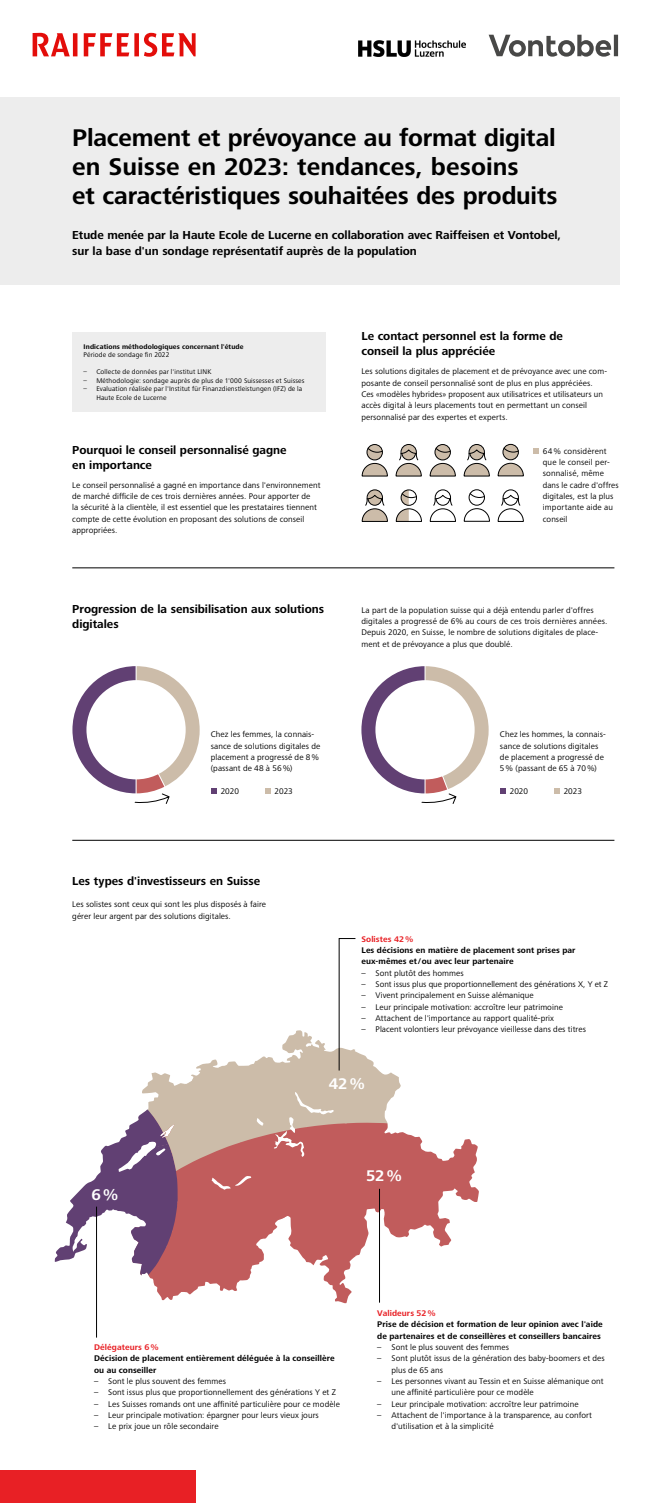
<style>
.page{position:relative;width:652px;height:1503px;background:#fff}
.page>*{position:absolute;margin:0;border:0;box-sizing:border-box;transform-origin:0 0}
.t1{font:700 25px/29px "Frutiger Next LTW1 G";letter-spacing:-.005em;color:#000}
.t2{font:700 16px "Frutiger Next LTW1 G";color:#fff}
.t3{font:700 12px/15.1px "Frutiger Next LTW1 G";letter-spacing:-.005em;color:#000}
.t4{font:8.5px/11.3px "Frutiger Next LTW1 G";letter-spacing:.01em;color:#000}
.t5{font:700 8.5px/11.3px "Frutiger Next LTW1 G";letter-spacing:.01em;color:#000}
.t6{font:700 8.5px "Frutiger Next LTW1 G";letter-spacing:.01em;color:#e82025}
.t7{font:7px/8.5px "Frutiger Next LTW1 G";letter-spacing:.015em;color:#000}
.t8{font:700 7px "Frutiger Next LTW1 G";letter-spacing:.015em;color:#000}
</style>
<div class="page">
<div style="left:0;top:98px;width:619px;height:187px;background:#ededed"></div>
<div style="left:0;top:1470px;width:196px;height:32px;background:#e82025"></div>
<svg style="left:489px;top:35px;width:129px;height:22px"></svg>
<div style="left:72px;top:333px;width:253px;height:79px;background:#ededed"></div>
<svg style="left:533px;top:448px;width:6px;height:6px"></svg>
<hr style="left:72px;top:567px;width:542px;height:1px;background:#000">
<hr style="left:72px;top:840px;width:542px;height:1px;background:#000">
<svg style="left:211px;top:788px;width:5px;height:6px"></svg>
<svg style="left:265px;top:788px;width:5px;height:6px"></svg>
<svg style="left:500px;top:788px;width:6px;height:6px"></svg>
<svg style="left:554px;top:788px;width:5px;height:6px"></svg>
<img style="left:359px;top:40px;width:107px;height:17px">
<svg style="left:33px;top:33px;width:163px;height:24px"></svg>
<svg style="left:72px;top:666px;width:128px;height:138px"></svg>
<svg style="left:361px;top:666px;width:128px;height:138px"></svg>
<hr style="left:96px;top:1206px;width:1px;height:131px;background:#000">
<div style="left:367px;top:444px;width:15px;height:16px;background:#ccbca9;border-radius:50%"></div>
<div style="left:367px;top:444px;width:16px;height:16px;border:1px solid #000;border-radius:50%"></div>
<div style="left:435px;top:444px;width:15px;height:16px;background:#ccbca9;border-radius:50%"></div>
<div style="left:435px;top:444px;width:16px;height:16px;border:1px solid #000;border-radius:50%"></div>
<div style="left:503px;top:444px;width:15px;height:16px;background:#ccbca9;border-radius:50%"></div>
<div style="left:503px;top:444px;width:16px;height:16px;border:1px solid #000;border-radius:50%"></div>
<svg style="left:361px;top:462px;width:27px;height:15px"></svg>
<svg style="left:367px;top:447px;width:16px;height:6px"></svg>
<svg style="left:429px;top:462px;width:27px;height:15px"></svg>
<svg style="left:435px;top:447px;width:16px;height:6px"></svg>
<svg style="left:497px;top:462px;width:27px;height:15px"></svg>
<svg style="left:503px;top:447px;width:16px;height:6px"></svg>
<svg style="left:463px;top:444px;width:27px;height:33px"></svg>
<svg style="left:395px;top:444px;width:27px;height:33px"></svg>
<div style="left:401px;top:489px;width:16px;height:17px;border:1px solid #000;border-radius:50%"></div>
<div style="left:469px;top:489px;width:16px;height:16px;border:1px solid #000;border-radius:50%"></div>
<svg style="left:395px;top:490px;width:27px;height:32px"></svg>
<svg style="left:463px;top:508px;width:27px;height:14px"></svg>
<svg style="left:469px;top:492px;width:16px;height:6px"></svg>
<svg style="left:429px;top:489px;width:27px;height:33px"></svg>
<svg style="left:497px;top:489px;width:27px;height:33px"></svg>
<svg style="left:361px;top:489px;width:27px;height:33px"></svg>
<svg style="left:55px;top:938px;width:424px;height:365px"></svg>
<h1 class="t1" style="left:72px;top:124px;width:487px">Placement et prévoyance au format digital en Suisse en 2023: tendances, besoins<br>et caractéristiques souhaitées des produits</h1>
<h3 class="t3" style="left:72px;top:228px;width:490px">Etude menée par la Haute Ecole de Lucerne en collaboration avec Raiffeisen et Vontobel, sur la base d'un sondage représentatif auprès de la population</h3>
<p class="t8" style="left:84px;top:342px;width:161px">Indications méthodologiques concernant l'étude</p>
<p class="t7" style="left:84px;top:351px;width:88px">Période de sondage fin 2022</p>
<p class="t7" style="left:84px;top:368px;width:129px">– Collecte de données par l'institut LINK</p>
<p class="t7" style="left:84px;top:376px;width:222px">– Méthodologie: sondage auprès de plus de 1'000 Suissesses et Suisses</p>
<p class="t7" style="left:96px;top:385px;width:207px;text-indent:-13px">– Evaluation réalisée par l'Institut für Finanzdienstleistungen (IFZ) de la<br>Haute Ecole de Lucerne</p>
<h3 class="t3" style="left:72px;top:442px;width:216px">Pourquoi le conseil personnalisé gagne en importance</h3>
<p class="t4" style="left:72px;top:479px;width:250px">Le conseil personnalisé a gagné en importance dans l'environnement de marché difficile de ces trois dernières années. Pour apporter de<br>la sécurité à la clientèle, il est essentiel que les prestataires tiennent compte de cette évolution en proposant des solutions de conseil appropriées.</p>
<h3 class="t3" style="left:72px;top:601px;width:253px">Progression de la sensibilisation aux solutions digitales</h3>
<p class="t4" style="left:211px;top:729px;width:111px">Chez les femmes, la connais&shy;sance de solutions digitales de placement a progressé de 8% (passant de 48 à 56%)</p>
<p class="t4" style="left:221px;top:785px;width:20px">2020</p>
<p class="t4" style="left:275px;top:785px;width:20px">2023</p>
<h3 class="t3" style="left:72px;top:873px;width:189px">Les types d'investisseurs en Suisse</h3>
<p class="t4" style="left:72px;top:899px;width:195px">Les solistes sont ceux qui sont les plus disposés à faire gérer leur argent par des solutions digitales.</p>
<h3 class="t3" style="left:361px;top:329px;width:203px">Le contact personnel est la forme de conseil la plus appréciée</h3>
<p class="t4" style="left:361px;top:366px;width:247px">Les solutions digitales de placement et de prévoyance avec une com&shy;posante de conseil personnalisé sont de plus en plus appréciées.<br>Ces «modèles hybrides» proposent aux utilisatrices et utilisateurs un accès digital à leurs placements tout en permettant un conseil personnalisé par des expertes et experts.</p>
<p class="t4" style="left:543px;top:445px;width:77px">64% considèrent que le conseil per&shy;sonnalisé, même dans le cadre d'offres digitales, est la plus importante aide au conseil</p>
<p class="t4" style="left:361px;top:604px;width:248px">La part de la population suisse qui a déjà entendu parler d'offres digitales a progressé de 6% au cours de ces trois dernières années.<br>Depuis 2020, en Suisse, le nombre de solutions digitales de place&shy;ment et de prévoyance a plus que doublé.</p>
<p class="t4" style="left:500px;top:729px;width:107px">Chez les hommes, la connais&shy;sance de solutions digitales de placement a progressé de<br>5% (passant de 65 à 70%)</p>
<p class="t4" style="left:510px;top:785px;width:20px">2020</p>
<p class="t4" style="left:564px;top:785px;width:20px">2023</p>
<p class="t6" style="left:361px;top:933px;width:54px">Solistes 42%</p>
<p class="t5" style="left:361px;top:944px;width:216px">Les décisions en matière de placement sont prises par eux-mêmes et/ou avec leur partenaire</p>
<p class="t4" style="left:361px;top:967px;width:104px">– Sont plutôt des hommes</p>
<p class="t4" style="left:361px;top:978px;width:248px">– Sont issus plus que proportionnellement des générations X, Y et Z</p>
<p class="t4" style="left:361px;top:990px;width:174px">– Vivent principalement en Suisse alémanique</p>
<p class="t4" style="left:361px;top:1001px;width:203px">– Leur principale motivation: accroître leur patrimoine</p>
<p class="t4" style="left:361px;top:1012px;width:194px">– Attachent de l'importance au rapport qualité-prix</p>
<p class="t4" style="left:361px;top:1024px;width:226px">– Placent volontiers leur prévoyance vieillesse dans des titres</p>
<h2 class="t2" style="left:329px;top:1074px;width:38px">42%</h2>
<h2 class="t2" style="left:92px;top:1185px;width:29px">6%</h2>
<h2 class="t2" style="left:366px;top:1166px;width:38px">52%</h2>
<p class="t6" style="left:94px;top:1342px;width:66px">Délégateurs 6%</p>
<p class="t5" style="left:94px;top:1352px;width:242px">Décision de placement entièrement déléguée à la conseillère ou au conseiller</p>
<p class="t4" style="left:94px;top:1375px;width:133px">– Sont le plus souvent des femmes</p>
<p class="t4" style="left:94px;top:1386px;width:243px">– Sont issus plus que proportionnellement des générations Y et Z</p>
<p class="t4" style="left:94px;top:1398px;width:247px">– Les Suisses romands ont une affinité particulière pour ce modèle</p>
<p class="t4" style="left:94px;top:1409px;width:226px">– Leur principale motivation: épargner pour leurs vieux jours</p>
<p class="t4" style="left:94px;top:1420px;width:126px">– Le prix joue un rôle secondaire</p>
<p class="t6" style="left:377px;top:1308px;width:60px">Valideurs 52%</p>
<p class="t5" style="left:377px;top:1318px;width:227px">Prise de décision et formation de leur opinion avec l'aide de partenaires et de conseillères et conseillers bancaires</p>
<p class="t4" style="left:377px;top:1341px;width:133px">– Sont le plus souvent des femmes</p>
<p class="t4" style="left:391px;top:1352px;width:215px;text-indent:-14px">– Sont plutôt issus de la génération des baby-boomers et des plus de 65 ans</p>
<p class="t4" style="left:391px;top:1375px;width:214px;text-indent:-14px">– Les personnes vivant au Tessin et en Suisse alémanique ont une affinité particulière pour ce modèle</p>
<p class="t4" style="left:377px;top:1398px;width:203px">– Leur principale motivation: accroître leur patrimoine</p>
<p class="t4" style="left:391px;top:1409px;width:202px;text-indent:-14px">– Attachent de l'importance à la transparence, au confort d'utilisation et à la simplicité</p>
</div>
